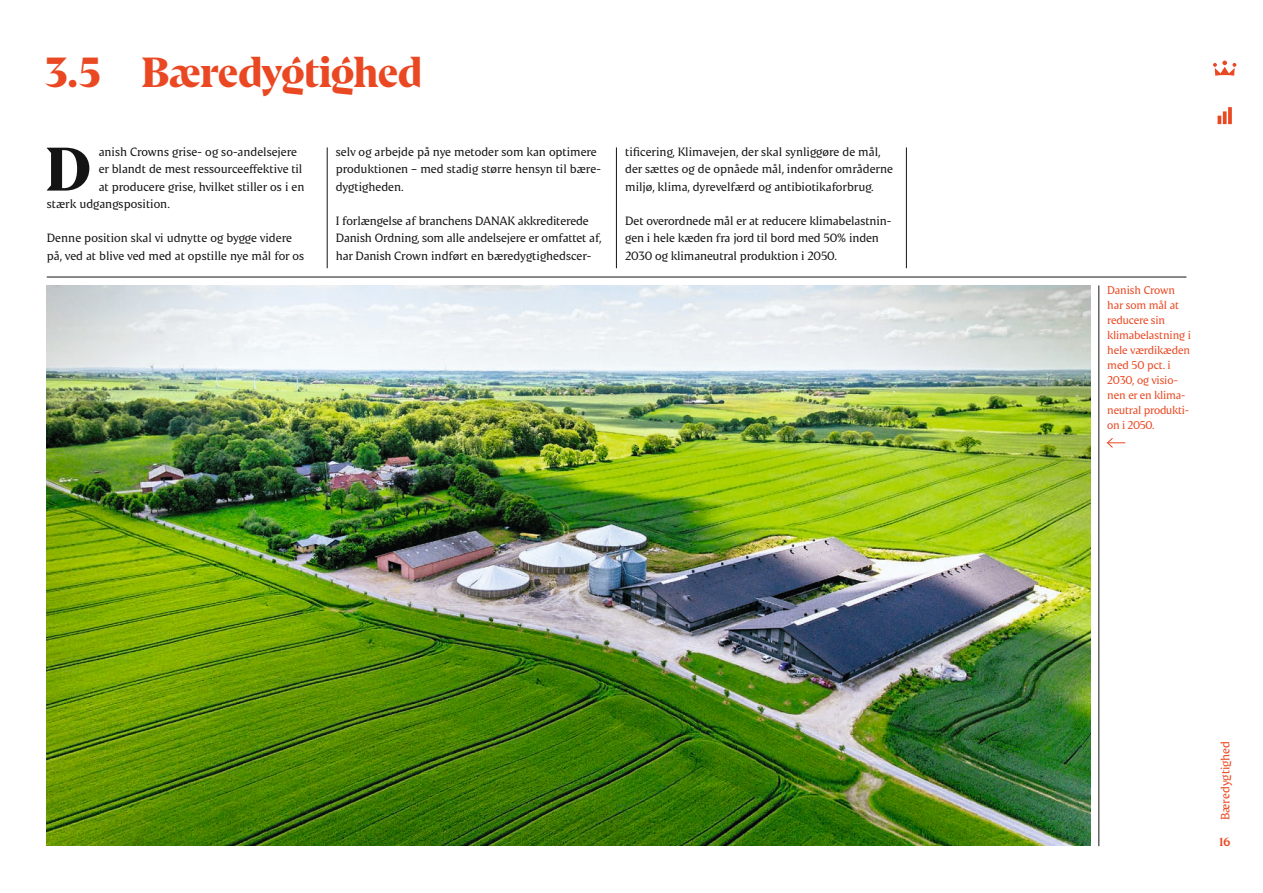
<style>
.page{position:relative;width:1263px;height:893px;background:#fff}
.page>*{position:absolute;margin:0;border:0;box-sizing:border-box;transform-origin:0 0}
.Brød{font:700 61.35px "Danish Crown Display";color:#131413}
.Case_overskrift{font:700 42px "Danish Crown Display";letter-spacing:-.01em;color:#ea4822}
.Brød-2{font:12px/17.2px "Danish Crown Text";letter-spacing:-.005em;color:#131413}
.t1{font:12px "Danish Crown Text";letter-spacing:-.005em;color:#ea4822}
.t2{font:700 12px "Danish Crown Text";color:#ea4822}
.Billedtekst{font:11.25px/15px "Danish Crown Text";letter-spacing:-.02em;color:#ea4822}
</style>
<div class="page">
<hr style="left:616px;top:147px;width:1px;height:121px;background:#131413">
<hr style="left:327px;top:147px;width:1px;height:121px;background:#131413">
<hr style="left:906px;top:147px;width:1px;height:121px;background:#131413">
<hr style="left:1098px;top:285px;width:1px;height:561px;background:#131413">
<hr style="left:47px;top:277px;width:1139px;height:1px;background:#131413">
<img style="left:47px;top:285px;width:1043px;height:561px">
<svg style="left:1107px;top:438px;width:18px;height:10px"></svg>
<svg style="left:1217px;top:111px;width:9px;height:13px"></svg>
<svg style="left:1228px;top:107px;width:4px;height:17px"></svg>
<svg style="left:1213px;top:61px;width:23px;height:15px"></svg>
<p class="Case_overskrift" style="left:46px;top:46px;width:56px">3.5</p>
<p class="Case_overskrift" style="left:141px;top:46px;width:283px">Bæredygtighed</p>
<p class="Brød" style="left:45px;top:130px;width:47px">D</p>
<p class="Brød-2" style="left:99px;top:143px;width:200px">anish Crowns grise- og so-andelsejere</p>
<p class="Brød-2" style="left:99px;top:160px;width:205px">er blandt de mest ressourceeffektive til</p>
<p class="Brød-2" style="left:99px;top:178px;width:207px">at producere grise, hvilket stiller os i en</p>
<p class="Brød-2" style="left:47px;top:195px;width:125px">stærk udgangsposition.</p>
<p class="Brød-2" style="left:47px;top:229px;width:259px">Denne position skal vi udnytte og bygge videre på, ved at blive ved med at opstille nye mål for os</p>
<p class="Brød-2" style="left:336px;top:143px;width:267px">selv og arbejde på nye metoder som kan optimere produktionen – med stadig større hensyn til bære&shy;dygtigheden.</p>
<p class="Brød-2" style="left:336px;top:212px;width:267px">I forlængelse af branchens DANAK akkrediterede<br>Danish Ordning, som alle andelsejere er omfattet af, har Danish Crown indført en bæredygtighedscer-</p>
<p class="Brød-2" style="left:625px;top:143px;width:269px">tificering, Klimavejen, der skal synliggøre de mål, der sættes og de opnåede mål, indenfor områderne miljø, klima, dyrevelfærd og antibiotikaforbrug.</p>
<p class="Brød-2" style="left:625px;top:212px;width:268px">Det overordnede mål er at reducere klimabelastnin&shy;gen i hele kæden fra jord til bord med 50% inden<br>2030 og klimaneutral produktion i 2050.</p>
<p class="Billedtekst" style="left:1107px;top:282px;width:85px">Danish Crown har som mål at reducere sin klimabelastning i hele værdikæden med 50 pct. i<br>2030, og visio&shy;nen er en klima&shy;neutral produkti&shy;on i 2050.</p>
<p class="t1" style="left:1218px;top:820px;width:81px;rotate:-90deg">Bæredygtighed</p>
<p class="t2" style="left:1219px;top:834px;width:13px">16</p>
</div>
